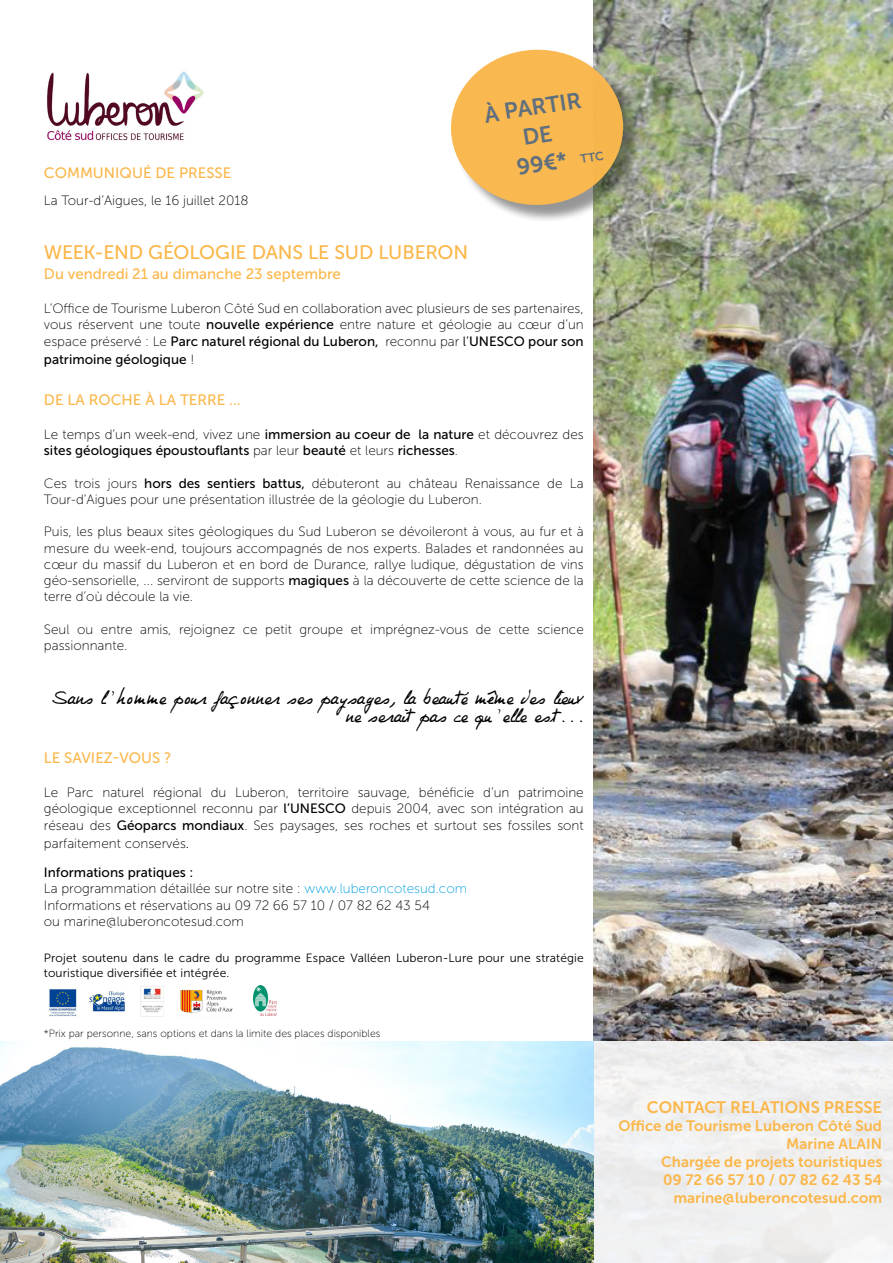
<style>
.page{position:relative;width:893px;height:1263px;background:#fff}
.page>*{position:absolute;margin:0;border:0;box-sizing:border-box;transform-origin:0 0}
.t1{font:22.5px "Museo Sans 700";color:#5f6f7e}
.t2{font:19.5px "Museo Sans 500";letter-spacing:-.01em;color:#fbb74a}
.t3{font:16.5px "Museo Sans 700";color:#fbb74a}
.t4{font:15px/18px "Museo Sans 700";color:#fbb74a;text-align:right}
.t5{font:15px "Museo Sans 500";color:#fbb74a}
.t6{font:15px/18px "Philing";color:#000;text-align:right}
.t7{font:13.5px/16.2px "Museo Sans 100";color:#000}
.t8{font:13.5px/18px "Museo Sans 500";color:#000}
.t9{font:12px/15px "Museo Sans 300";letter-spacing:.01em;color:#000}
.t10{font:10.5px "Museo Sans 100";color:#000}
.s1{font-size:12px}
.s2{font-family:"Museo Sans 500"}
.s3{font-family:"Museo Sans 100"}
.s4{font-family:"Museo Sans 300"}
.s5{color:#009fe3}
</style>
<div class="page">
<img style="left:594px;top:0;width:299px;height:1041px">
<div style="left:594px;top:1041px;width:299px;height:222px;background:#f0f0f0"></div>
<img style="left:0;top:1041px;width:594px;height:222px">
<img style="left:47px;top:71px;width:157px;height:70px">
<div style="left:453px;top:52px;width:189px;height:172px;background:#000;opacity:.43"></div>
<img style="left:180px;top:989px;width:53px;height:25px">
<img style="left:89px;top:991px;width:36px;height:21px">
<img style="left:254px;top:985px;width:23px;height:30px">
<img style="left:140px;top:986px;width:24px;height:30px">
<img style="left:49px;top:989px;width:28px;height:27px">
<svg style="left:451px;top:48px;width:174px;height:159px"></svg>
<h1 class="t1" style="left:483px;top:102px;width:99px;rotate:-9deg">À PARTIR</h1>
<h1 class="t1" style="left:515px;top:155px;width:89px;rotate:-9deg">99€* <span class="s1">TTC</span></h1>
<p class="t5" style="left:44px;top:165px;width:189px">COMMUNIQUÉ DE PRESSE</p>
<p class="t7" style="left:44px;top:193px;width:206px">La Tour-d’Aigues, le 16 juillet 2018</p>
<h2 class="t2" style="left:44px;top:242px;width:426px">WEEK-END GÉOLOGIE DANS LE SUD LUBERON</h2>
<p class="t5" style="left:44px;top:266px;width:299px">Du vendredi 21 au dimanche 23 septembre</p>
<p class="t7" style="left:44px;top:301px;width:541px">L’Office de Tourisme Luberon Côté Sud en collaboration avec plusieurs de ses partenaires, vous réservent une toute <span class="s2">nouvelle expérience</span> entre nature et géologie au cœur d’un</p>
<p class="t8" style="left:44px;top:332px;width:541px"><span class="s3">espace préservé : Le</span> Parc naturel régional du Luberon, <span class="s3">reconnu par</span> <span class="s4">l’</span>UNESCO pour son patrimoine géologique <span class="s3">!</span></p>
<p class="t5" style="left:44px;top:392px;width:198px">DE LA ROCHE À LA TERRE ...</p>
<p class="t7" style="left:44px;top:427px;width:541px">Le temps d’un week-end, vivez une <span class="s2">immersion au coeur de la nature</span> et découvrez des</p>
<p class="t8" style="left:44px;top:442px;width:416px">sites géologiques époustouflants <span class="s3">par leur</span> beauté <span class="s3">et leurs</span> richesses<span class="s3">.</span></p>
<p class="t7" style="left:44px;top:475px;width:541px">Ces trois jours <span class="s2">hors des sentiers battus,</span> débuteront au château Renaissance de La<br>Tour-d’Aigues pour une présentation illustrée de la géologie du Luberon.</p>
<p class="t7" style="left:44px;top:524px;width:541px;text-align:justify">Puis, les plus beaux sites géologiques du Sud Luberon se dévoileront à vous, au fur et à mesure du week-end, toujours accompagnés de nos experts. Balades et randonnées au cœur du massif du Luberon et en bord de Durance, rallye ludique, dégustation de vins géo-sensorielle, ... serviront de supports <span class="s2">magiques</span> à la découverte de cette science de la terre d’où découle la vie.</p>
<p class="t7" style="left:44px;top:621px;width:541px">Seul ou entre amis, rejoignez ce petit groupe et imprégnez-vous de cette science passionnante.</p>
<p class="t6" style="left:53px;top:690px;width:533px">Sans l’homme pour façonner ses paysages, la beauté même des lieux ne serait pas ce qu’elle est...</p>
<p class="t5" style="left:44px;top:750px;width:129px">LE SAVIEZ-VOUS ?</p>
<p class="t7" style="left:44px;top:785px;width:541px;text-align:justify">Le Parc naturel régional du Luberon, territoire sauvage, bénéficie d’un patrimoine géologique exceptionnel reconnu par <span class="s2">l’UNESCO</span> depuis 2004, avec son intégration au réseau des <span class="s2">Géoparcs mondiaux</span>. Ses paysages, ses roches et surtout ses fossiles sont</p>
<p class="t7" style="left:44px;top:835px;width:147px">parfaitement conservés<span class="s4">.</span></p>
<p class="t8" style="left:44px;top:863px;width:151px">Informations pratiques :</p>
<p class="t7" style="left:44px;top:880px;width:425px">La programmation détaillée sur notre site : <span class="s5">www.luberoncotesud.com<br></span>Informations et réservations au 09 72 66 57 10 / 07 82 62 43 54<br>ou marine@luberoncotesud.com</p>
<p class="t9" style="left:44px;top:950px;width:541px">Projet soutenu dans le cadre du programme Espace Valléen Luberon-Lure pour une stratégie touristique diversifiée et intégrée.</p>
<p class="t10" style="left:44px;top:1028px;width:338px">*Prix par personne, sans options et dans la limite des places disponibles</p>
<p class="t3" style="left:647px;top:1098px;width:237px">CONTACT RELATIONS PRESSE</p>
<p class="t4" style="left:618px;top:1117px;width:265px">Office de Tourisme Luberon Côté Sud<br>Marine ALAIN<br>Chargée de projets touristiques<br>09 72 66 57 10 / 07 82 62 43 54 marine@luberoncotesud.com</p>
</div>
